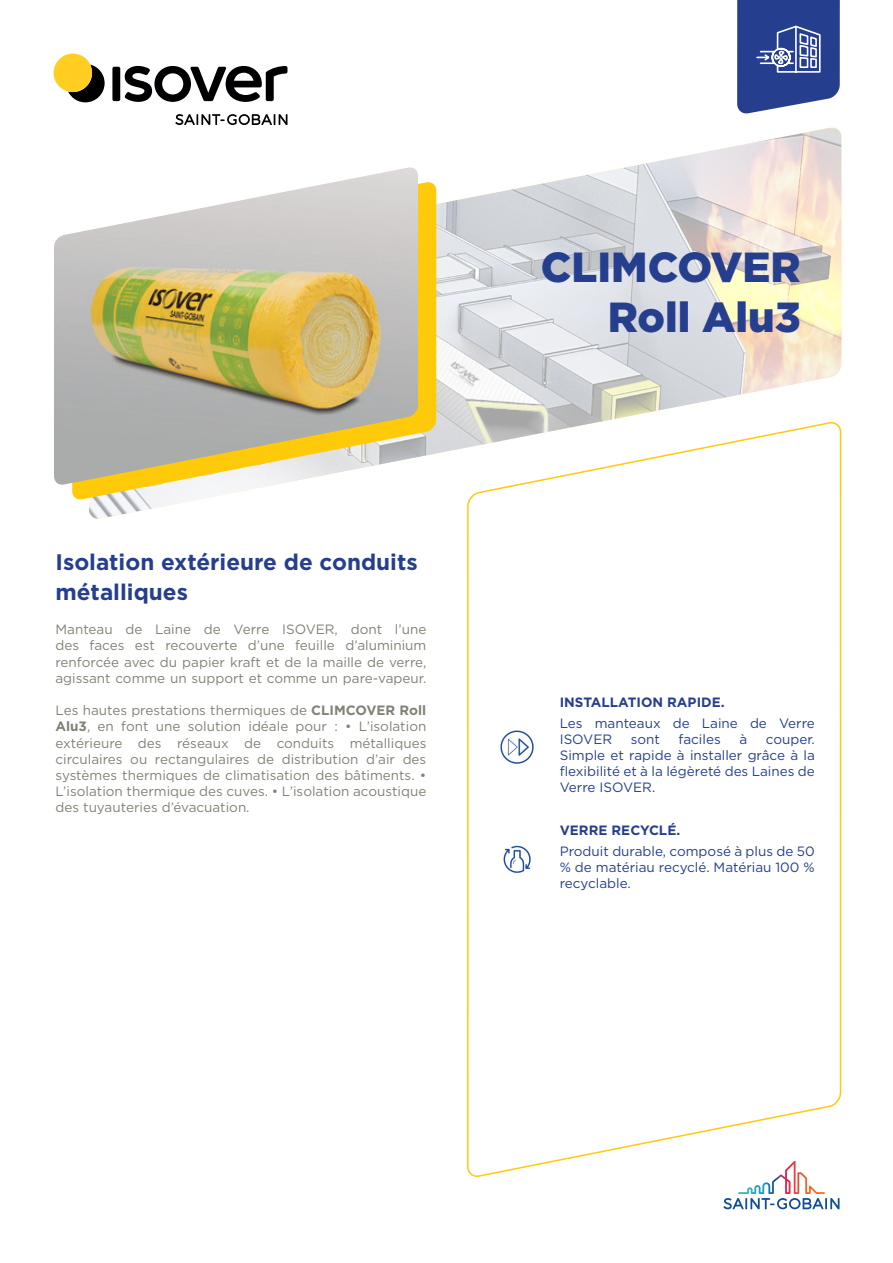
<style>
.page{position:relative;width:893px;height:1263px;background:#fff}
.page>*{position:absolute;margin:0;border:0;box-sizing:border-box;transform-origin:0 0}
.A-Product_Name{font:900 42px/50.4px "Gotham";color:#253f8e;text-align:right}
.I-International_Shor{font:700 22.5px/30px "Gotham";color:#253f8e}
.A-Product_Descriptio{font:13.5px/16.2px "Gotham";color:#828176;text-align:justify}
.level_1_text{font:13.5px/16.2px "Gotham";color:#253f8e}
.level_2_text{font:13.5px/16.2px "Gotham";color:#253f8e;text-align:justify}
.level_1_header{font:700 13.5px "Gotham";color:#253f8e}
.level_2_header{font:700 13.5px "Gotham";color:#253f8e}
.s1{font-weight:700}
</style>
<div class="page">
<svg style="left:723px;top:1177px;width:116px;height:32px"></svg>
<svg style="left:175px;top:114px;width:112px;height:11px"></svg>
<svg style="left:68px;top:65px;width:37px;height:37px"></svg>
<div style="left:112px;top:67px;width:8px;height:34px;background:#000002;border-radius:2px"></div>
<svg style="left:124px;top:66px;width:163px;height:36px"></svg>
<div style="left:54px;top:54px;width:38px;height:38px;background:#ffce21;border-radius:50%"></div>
<svg style="left:737px;top:0;width:103px;height:114px;background:#465c9f"></svg>
<img style="left:89px;top:128px;width:752px;height:391px">
<svg style="left:466px;top:422px;width:376px;height:755px"></svg>
<img style="left:496px;top:726px;width:43px;height:42px">
<img style="left:496px;top:838px;width:43px;height:42px">
<svg style="left:72px;top:181px;width:364px;height:319px"></svg>
<img style="left:54px;top:167px;width:364px;height:319px">
<p class="I-International_Shor" style="left:55px;top:547px;width:364px">Isolation extérieure de conduits métalliques</p>
<p class="A-Product_Descriptio" style="left:55px;top:621px;width:372px">Manteau de Laine de Verre ISOVER, dont l’une des faces est recouverte d’une feuille d’aluminium renforcée avec du papier kraft et de la maille de verre, agissant comme un support et comme un pare-vapeur.</p>
<p class="A-Product_Descriptio" style="left:55px;top:702px;width:372px">Les hautes prestations thermiques de <span class="s1">CLIMCOVER Roll Alu3</span>, en font une solution idéale pour : • L’isolation extérieure des réseaux de conduits métalliques circulaires ou rectangulaires de distribution d’air des systèmes thermiques de climatisation des bâtiments. • L’isolation thermique des cuves. • L’isolation acoustique des tuyauteries d’évacuation.</p>
<p class="A-Product_Name" style="left:541px;top:241px;width:261px">CLIMCOVER<br>Roll Alu3</p>
<p class="level_1_header" style="left:560px;top:693px;width:166px">INSTALLATION RAPIDE.</p>
<p class="level_1_text" style="left:560px;top:714px;width:257px">Les manteaux de Laine de Verre<br>ISOVER</p>
<p class="level_1_text" style="left:631px;top:731px;width:31px">sont</p>
<p class="level_1_text" style="left:679px;top:731px;width:44px">faciles</p>
<p class="level_1_text" style="left:739px;top:731px;width:9px">à</p>
<p class="level_1_text" style="left:560px;top:731px;width:257px;text-align:justify;text-indent:206px">couper.<br>Simple et rapide à installer grâce à la flexibilité et à la légèreté des Laines de Verre ISOVER.</p>
<p class="level_2_header" style="left:560px;top:821px;width:122px">VERRE RECYCLÉ.</p>
<p class="level_2_text" style="left:560px;top:843px;width:257px">Produit durable, composé à plus de 50 % de matériau recyclé. Matériau 100 % recyclable.</p>
</div>
